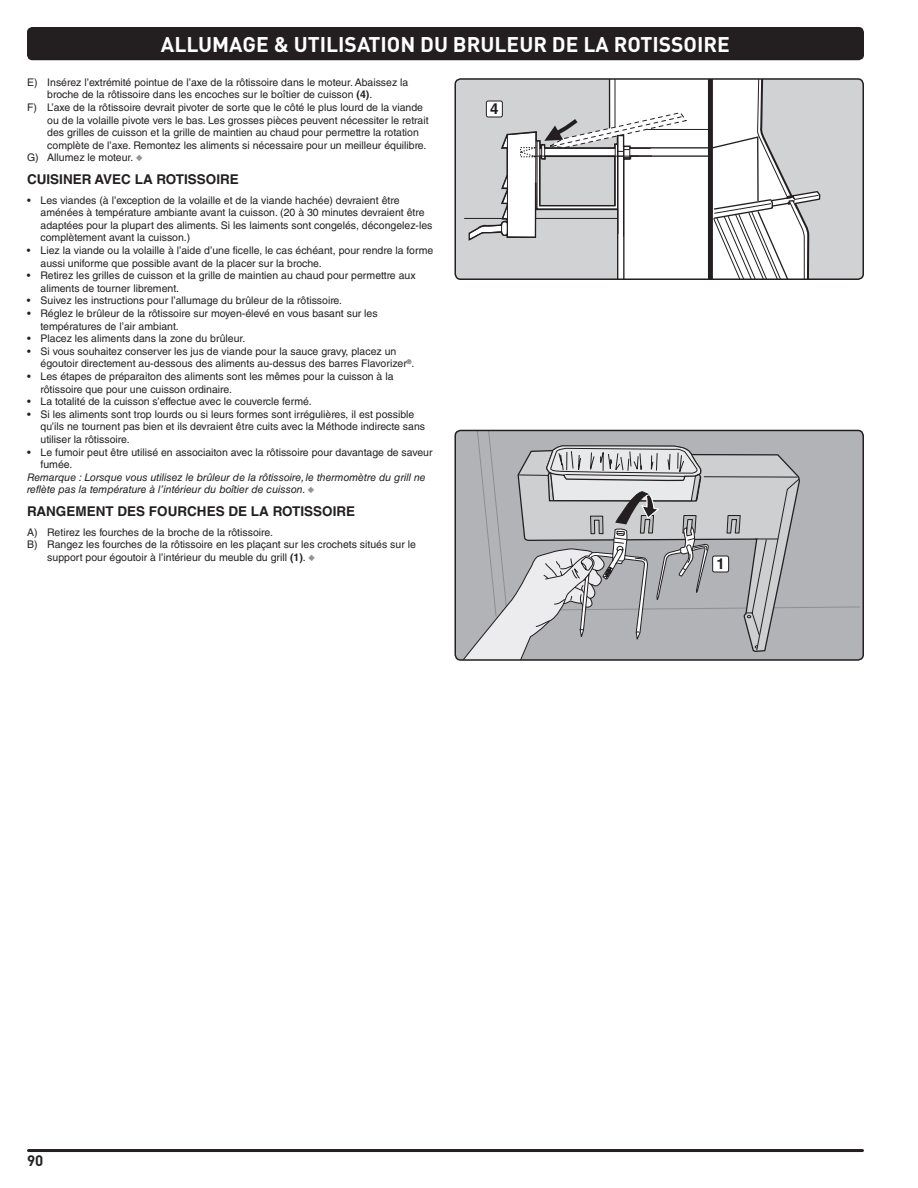
<style>
.page{position:relative;width:918px;height:1188px;background:#fff}
.page>*{position:absolute;margin:0;border:0;box-sizing:border-box;transform-origin:0 0}
.t1{font:21px "DI Nkerned";color:#fff}
.t2{font:15px "DI Nkerned";color:#231f20}
.t3{font:700 15px "Helvetica LT Std";color:#231f20}
.t4{font:700 13.5px "Helvetica LT Std";color:#231f20}
.t5{font:10.5px/12.6px "Helvetica LT Std";color:#231f20}
.t6{font:italic 10.5px/12.6px "Helvetica LT Std";color:#231f20}
.s1{font-weight:700}
.s2{color:#939598}
</style>
<div class="page">
<div style="left:27px;top:27px;width:837px;height:33px;background:#231f20;border-radius:5px"></div>
<hr style="left:28px;top:1149px;width:834px;height:3px;background:#231f20">
<div style="left:455px;top:430px;width:408px;height:230px;background:#b2b3b7"></div>
<div style="left:474px;top:433px;width:386px;height:184px;background:#b2b3b7"></div>
<svg style="left:455px;top:445px;width:345px;height:215px;background:#b5b6b9"></svg>
<div style="left:455px;top:430px;width:409px;height:231px;border:2px solid #231f20;border-radius:5px"></div>
<div style="left:713px;top:556px;width:16px;height:16px;background:#fff;border-radius:2px"></div>
<div style="left:712px;top:556px;width:17px;height:16px;border:1px solid #231f20;border-radius:2px"></div>
<div style="left:455px;top:79px;width:13px;height:200px;background:#d1d2d4"></div>
<hr style="left:464px;top:218px;width:153px;height:1px;background:#231f20">
<svg style="left:469px;top:81px;width:394px;height:198px"></svg>
<div style="left:455px;top:78px;width:409px;height:202px;border:2px solid #231f20;border-radius:5px"></div>
<div style="left:486px;top:101px;width:16px;height:16px;background:#fff;border-radius:2px"></div>
<div style="left:486px;top:101px;width:17px;height:16px;border:1px solid #231f20;border-radius:2px"></div>
<h1 class="t1" style="left:161px;top:31px;width:571px">ALLUMAGE &amp; UTILISATION DU BRULEUR DE LA ROTISSOIRE</h1>
<p class="t5" style="left:27px;top:76px;width:383px">E) Insérez l’extrémité pointue de l’axe de la rôtissoire dans le moteur. Abaissez la</p>
<p class="t5" style="left:47px;top:88px;width:325px">broche de la rôtissoire dans les encoches sur le boîtier de cuisson <span class="s1">(4)</span>.</p>
<p class="t5" style="left:27px;top:101px;width:398px">F) L’axe de la rôtissoire devrait pivoter de sorte que le côté le plus lourd de la viande</p>
<p class="t5" style="left:47px;top:114px;width:383px">ou de la volaille pivote vers le bas. Les grosses pièces peuvent nécessiter le retrait</p>
<p class="t5" style="left:47px;top:126px;width:373px">des grilles de cuisson et la grille de maintien au chaud pour permettre la rotation</p>
<p class="t5" style="left:47px;top:139px;width:379px">complète de l’axe. Remontez les aliments si nécessaire pour un meilleur équilibre.</p>
<p class="t5" style="left:27px;top:151px;width:117px">G) Allumez le moteur. <span class="s2">◆</span></p>
<p class="t4" style="left:27px;top:171px;width:19px">CUISINER</p>
<p class="t4" style="left:95px;top:171px;width:72px">AVEC LA ROTISSOIRE</p>
<p class="t5" style="left:41px;top:194px;width:394px;text-indent:-14px">• Les viandes (à l’exception de la volaille et de la viande hachée) devraient être aménées à température ambiante avant la cuisson. (20 à 30 minutes devraient être adaptées pour la plupart des aliments. Si les laiments sont congelés, décongelez-les complètement avant la cuisson.)</p>
<p class="t5" style="left:41px;top:244px;width:394px;text-indent:-14px">• Liez la viande ou la volaille à l’aide d’une ficelle, le cas échéant, pour rendre la forme aussi uniforme que possible avant de la placer sur la broche.</p>
<p class="t5" style="left:41px;top:269px;width:377px;text-indent:-14px">• Retirez les grilles de cuisson et la grille de maintien au chaud pour permettre aux aliments de tourner librement.</p>
<p class="t5" style="left:27px;top:294px;width:315px">• Suivez les instructions pour l’allumage du brûleur de la rôtissoire.</p>
<p class="t5" style="left:41px;top:307px;width:339px;text-indent:-14px">• Réglez le brûleur de la rôtissoire sur moyen-élevé en vous basant sur les températures de l’air ambiant.</p>
<p class="t5" style="left:27px;top:332px;width:218px">• Placez les aliments dans la zone du brûleur.</p>
<p class="t5" style="left:41px;top:345px;width:373px;text-indent:-14px">• Si vous souhaitez conserver les jus de viande pour la sauce gravy, placez un égoutoir directement au-dessous des aliments au-dessus des barres Flavorizer<sup>®</sup>.</p>
<p class="t5" style="left:41px;top:370px;width:355px;text-indent:-14px">• Les étapes de préparaiton des aliments sont les mêmes pour la cuisson à la rôtissoire que pour une cuisson ordinaire.</p>
<p class="t5" style="left:27px;top:395px;width:285px">• La totalité de la cuisson s’effectue avec le couvercle fermé.</p>
<p class="t5" style="left:41px;top:408px;width:386px;text-indent:-14px">• Si les aliments sont trop lourds ou si leurs formes sont irrégulières, il est possible qu’ils ne tournent pas bien et ils devraient être cuits avec la Méthode indirecte sans utiliser la rôtissoire.</p>
<p class="t5" style="left:41px;top:446px;width:394px;text-indent:-14px">• Le fumoir peut être utilisé en associaiton avec la rôtissoire pour davantage de saveur fumée.</p>
<p class="t6" style="left:27px;top:471px;width:400px">Remarque : Lorsque vous utilisez le brûleur de la rôtissoire, le thermomètre du grill ne reflète pas la température à l’intérieur du boîtier de cuisson. <span class="s2">◆</span></p>
<p class="t4" style="left:27px;top:503px;width:11px">RAN</p>
<p class="t4" style="left:56px;top:503px;width:21px">GEMENT</p>
<p class="t4" style="left:117px;top:503px;width:10px">DES</p>
<p class="t4" style="left:149px;top:503px;width:11px">FOUR</p>
<p class="t4" style="left:187px;top:503px;width:20px">CHES</p>
<p class="t4" style="left:228px;top:503px;width:54px">DELAROTISSOIRE</p>
<p class="t5" style="left:27px;top:526px;width:246px">A) Retirez les fourches de la broche de la rôtissoire.</p>
<p class="t5" style="left:27px;top:538px;width:390px">B) Rangez les fourches de la rôtissoire en les plaçant sur les crochets situés sur le</p>
<p class="t5" style="left:47px;top:551px;width:269px">support pour égoutoir à l’intérieur du meuble du grill <span class="s1">(1)</span>. <span class="s2">◆</span></p>
<h2 class="t3" style="left:490px;top:100px;width:10px">4</h2>
<h2 class="t3" style="left:716px;top:555px;width:10px">1</h2>
<h2 class="t2" style="left:27px;top:1151px;width:18px">90</h2>
</div>
